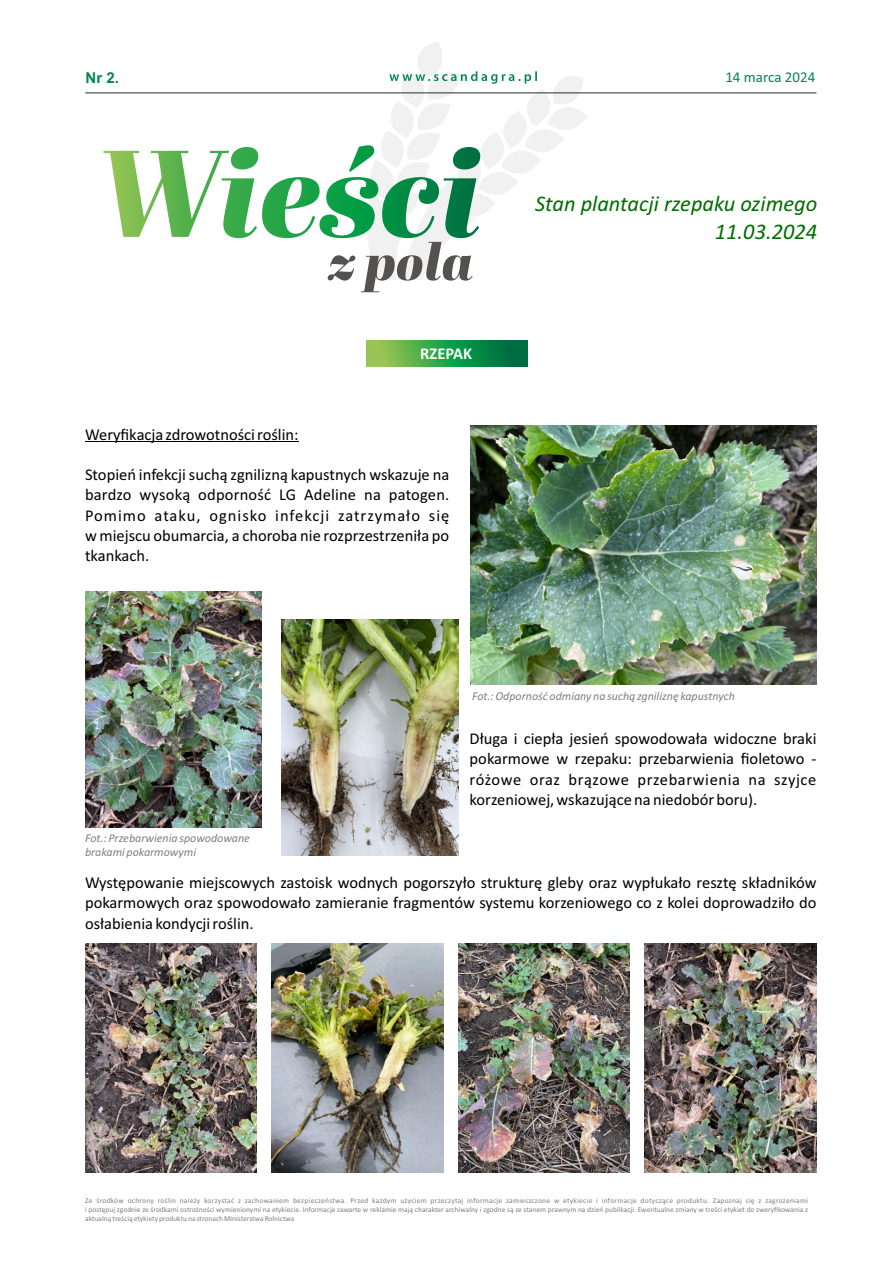
<style>
.page{position:relative;width:893px;height:1263px;background:#fff}
.page>*{position:absolute;margin:0;border:0;box-sizing:border-box;transform-origin:0 0}
.t1{font:italic 22.5px/27.5px "Calibri";color:#006e00;text-align:right}
.t2{font:16.5px/20.1px "Calibri";color:#000;text-align:justify}
.t3{font:700 16.5px "Calibri";color:#fff}
.t4{font:15px "Calibri";color:#00874d}
.t5{font:700 15px "Arial";color:#00874d}
.t6{font:italic 12px/14.7px "Calibri";color:#808080}
.t7{font:7.5px/9.1px "Calibri";color:#808080;text-align:justify}
</style>
<div class="page">
<hr style="left:85px;top:93px;width:731px;height:1px;background:#2b2a29">
<svg style="left:366px;top:341px;width:161px;height:26px"></svg>
<svg style="left:103px;top:42px;width:485px;height:250px"></svg>
<hr style="left:85px;top:441px;width:214px;height:1px;background:#000">
<img style="left:470px;top:425px;width:346px;height:260px">
<img style="left:85px;top:592px;width:177px;height:235px">
<img style="left:282px;top:620px;width:176px;height:235px">
<img style="left:85px;top:944px;width:172px;height:228px">
<img style="left:458px;top:944px;width:172px;height:228px">
<img style="left:272px;top:944px;width:171px;height:228px">
<img style="left:645px;top:944px;width:171px;height:228px">
<p class="t5" style="left:86px;top:72px;width:35px">Nr 2.</p>
<p class="t4" style="left:725px;top:70px;width:91px">14 marca 2024</p>
<p class="t3" style="left:420px;top:347px;width:53px">RZEPAK</p>
<p class="t2" style="left:85px;top:426px;width:215px">Weryfikacja zdrowotności roślin:</p>
<p class="t2" style="left:85px;top:466px;width:366px">Stopień infekcji suchą zgnilizną kapustnych wskazuje na bardzo wysoką odporność LG Adeline na patogen.<br>Pomimo ataku, ognisko infekcji zatrzymało się w miejscu obumarcia, a choroba nie rozprzestrzeniła po tkankach.</p>
<h1 class="t1" style="left:535px;top:192px;width:284px">Stan plantacji rzepaku ozimego<br>11.03.2024</h1>
<p class="t6" style="left:472px;top:690px;width:264px">Fot.: Odporność odmiany na suchą zgniliznę kapustnych</p>
<p class="t6" style="left:85px;top:831px;width:166px">Fot.: Przebarwienia spowodowane brakami pokarmowymi</p>
<p class="t2" style="left:470px;top:730px;width:348px">Długa i ciepła jesień spowodowała widoczne braki pokarmowe w rzepaku: przebarwienia fioletowo - różowe oraz brązowe przebarwienia na szyjce korzeniowej, wskazujące na niedobór boru).</p>
<p class="t2" style="left:85px;top:874px;width:733px">Występowanie miejscowych zastoisk wodnych pogorszyło strukturę gleby oraz wypłukało resztę składników pokarmowych oraz spowodowało zamieranie fragmentów systemu korzeniowego co z kolei doprowadziło do osłabienia kondycji roślin.</p>
<p class="t7" style="left:85px;top:1196px;width:724px">Ze środków ochrony roślin należy korzystać z zachowaniem bezpieczeństwa. Przed każdym użyciem przeczytaj informacje zamieszczone w etykiecie i informacje dotyczące produktu. Zapoznaj się z zagrożeniami i postępuj zgodnie ze środkami ostrożności wymienionymi na etykiecie. Informacje zawarte w reklamie mają charakter archiwalny i zgodne są ze stanem prawnym na dzień publikacji. Ewentualne zmiany w treści etykiet do zweryfikowania z aktualną treścią etykiety produktu na stronach Ministerstwa Rolnictwa</p>
</div>
